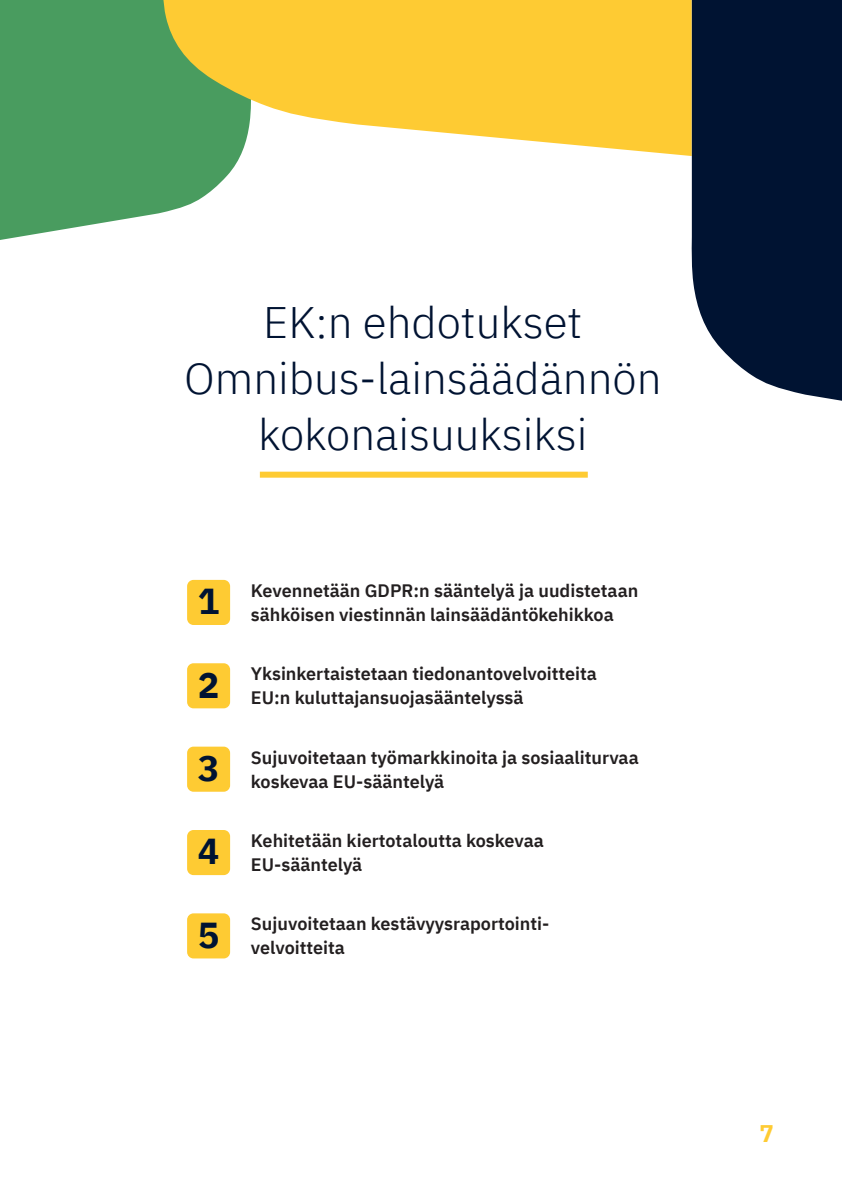
<style>
.page{position:relative;width:842px;height:1191px;background:#fff}
.page>*{position:absolute;margin:0;border:0;box-sizing:border-box;transform-origin:0 0}
.t1{font:300 44px/56px "IBM Plex Sans";color:#001332;text-align:center}
.t2{font:700 36px "IBM Plex Sans";color:#001332}
.t3{font:700 24px "IBM Plex Sans";color:#fecb33}
.t4{font:600 18px/24px "IBM Plex Sans";color:#231f20}
</style>
<div class="page">
<svg style="left:0;top:0;width:240px;height:240px;background:#60a873"></svg>
<svg style="left:162px;top:0;width:529px;height:156px;background:#edcc4f"></svg>
<svg style="left:691px;top:0;width:151px;height:401px;background:#132541"></svg>
<div style="left:260px;top:471px;width:328px;height:6px;background:#fecb33"></div>
<div style="left:187px;top:580px;width:43px;height:45px;background:#fecb33;border-radius:6px"></div>
<div style="left:187px;top:663px;width:43px;height:45px;background:#fecb33;border-radius:6px"></div>
<div style="left:187px;top:746px;width:43px;height:45px;background:#fecb33;border-radius:6px"></div>
<div style="left:187px;top:830px;width:43px;height:45px;background:#fecb33;border-radius:6px"></div>
<div style="left:187px;top:913px;width:43px;height:45px;background:#fecb33;border-radius:6px"></div>
<h1 class="t1" style="left:184px;top:290px;width:479px">EK:n ehdotukset<br>Omnibus-lainsäädännön kokonaisuuksiksi</h1>
<h2 class="t2" style="left:198px;top:573px;width:23px">1</h2>
<h2 class="t2" style="left:198px;top:656px;width:23px">2</h2>
<h2 class="t2" style="left:198px;top:739px;width:23px">3</h2>
<h2 class="t2" style="left:198px;top:823px;width:23px">4</h2>
<h2 class="t2" style="left:198px;top:906px;width:23px">5</h2>
<p class="t4" style="left:251px;top:577px;width:389px">Kevennetään GDPR:n sääntelyä ja uudistetaan sähköisen viestinnän lainsäädäntökehikkoa</p>
<p class="t4" style="left:251px;top:660px;width:348px">Yksinkertaistetaan tiedonantovelvoitteita<br>EU:n kuluttajansuojasääntelyssä</p>
<p class="t4" style="left:251px;top:743px;width:389px">Sujuvoitetaan työmarkkinoita ja sosiaaliturvaa koskevaa EU-sääntelyä</p>
<p class="t4" style="left:251px;top:827px;width:294px">Kehitetään kiertotaloutta koskevaa<br>EU-sääntelyä</p>
<p class="t4" style="left:251px;top:910px;width:300px">Sujuvoitetaan kestävyysraportointi&shy;velvoitteita</p>
<h3 class="t3" style="left:759px;top:1114px;width:16px">7</h3>
</div>
